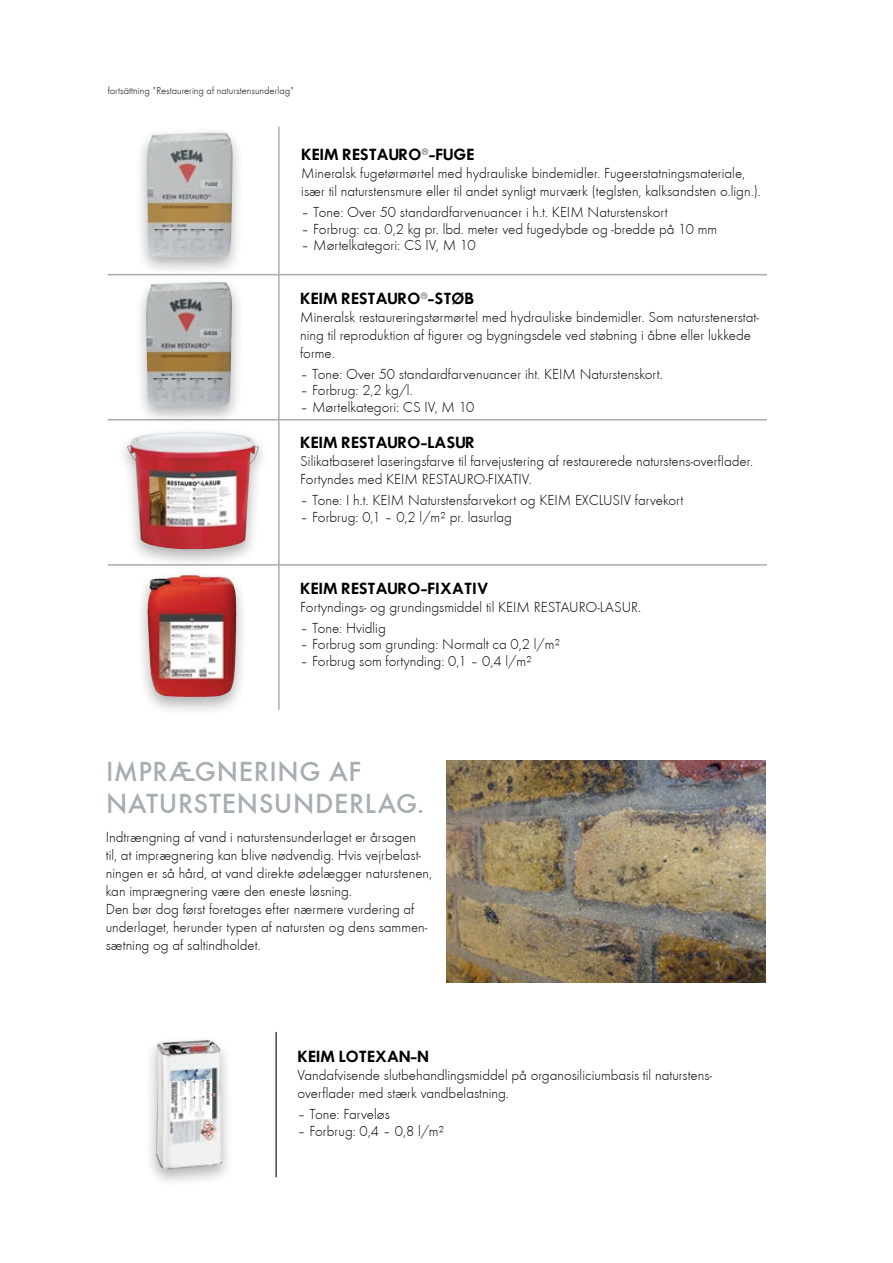
<style>
.page{position:relative;width:893px;height:1263px;background:#fff}
.page>*{position:absolute;margin:0;border:0;box-sizing:border-box;transform-origin:0 0}
.t1{font:28.5px/31.3px "Futura T Medium";letter-spacing:.02em;color:#a7aeb1}
.t2{font:15px/18px "Futura T Light";color:#000}
.t3{font:15px "Futura ICG Demi";color:#000}
.t4{font:10.5px "Futura T Light";color:#000}
</style>
<div class="page">
<hr style="left:278px;top:126px;width:2px;height:584px;background:#a7aeb1">
<hr style="left:108px;top:419px;width:659px;height:1px;background:#a7aeb1">
<hr style="left:108px;top:564px;width:659px;height:2px;background:#a7aeb1">
<hr style="left:108px;top:274px;width:659px;height:1px;background:#a7aeb1">
<hr style="left:275px;top:1032px;width:2px;height:145px;background:#454849">
<img style="left:446px;top:760px;width:320px;height:223px">
<div style="left:134px;top:127px;width:111px;height:149px;background:#000;opacity:.3"></div>
<img style="left:147px;top:133px;width:86px;height:124px">
<div style="left:135px;top:569px;width:114px;height:147px;background:#000;opacity:.3"></div>
<img style="left:147px;top:575px;width:83px;height:122px">
<div style="left:116px;top:426px;width:155px;height:142px;background:#000;opacity:.3"></div>
<img style="left:127px;top:433px;width:132px;height:116px">
<div style="left:143px;top:1034px;width:91px;height:154px;background:#000;opacity:.3"></div>
<img style="left:156px;top:1040px;width:66px;height:129px">
<div style="left:134px;top:276px;width:111px;height:149px;background:#000;opacity:.3"></div>
<img style="left:146px;top:282px;width:86px;height:125px">
<p class="t4" style="left:108px;top:84px;width:188px">fortsättning "Restaurering af naturstensunderlag"</p>
<p class="t3" style="left:301px;top:145px;width:174px">KEIM RESTAURO<sup>®</sup>-FUGE</p>
<p class="t2" style="left:301px;top:165px;width:461px">Mineralsk fugetørmørtel med hydrauliske bindemidler. Fugeerstatningsmateriale, især til naturstensmure eller til andet synligt murværk (teglsten, kalksandsten o.lign.).</p>
<p class="t2" style="left:301px;top:204px;width:368px">– Tone: Over 50 standardfarvenuancer i h.t. KEIM Naturstenskort</p>
<p class="t2" style="left:301px;top:220px;width:417px">– Forbrug: ca. 0,2 kg pr. lbd. meter ved fugedybde og -bredde på 10 mm</p>
<p class="t2" style="left:301px;top:237px;width:176px">– Mørtelkategori: CS IV, M 10</p>
<p class="t3" style="left:300px;top:288px;width:175px">KEIM RESTAURO<sup>®</sup>-STØB</p>
<p class="t2" style="left:300px;top:308px;width:460px">Mineralsk restaureringstørmørtel med hydrauliske bindemidler. Som naturstenerstat&shy;ning til reproduktion af figurer og bygningsdele ved støbning i åbne eller lukkede forme.</p>
<p class="t2" style="left:300px;top:365px;width:364px">– Tone: Over 50 standardfarvenuancer iht. KEIM Naturstenskort.</p>
<p class="t2" style="left:300px;top:381px;width:114px">– Forbrug: 2,2 kg/l.</p>
<p class="t2" style="left:300px;top:398px;width:176px">– Mørtelkategori: CS IV, M 10</p>
<p class="t3" style="left:300px;top:433px;width:176px">KEIM RESTAURO-LASUR</p>
<p class="t2" style="left:300px;top:452px;width:454px">Silikatbaseret laseringsfarve til farvejustering af restaurerede naturstens-overflader.<br>Fortyndes med KEIM RESTAURO-FIXATIV.</p>
<p class="t2" style="left:300px;top:491px;width:385px">– Tone: I h.t. KEIM Naturstensfarvekort og KEIM EXCLUSIV farvekort</p>
<p class="t2" style="left:300px;top:508px;width:213px">– Forbrug: 0,1 – 0,2 l/m² pr. lasurlag</p>
<p class="t3" style="left:300px;top:578px;width:190px">KEIM RESTAURO-FIXATIV</p>
<p class="t2" style="left:300px;top:598px;width:342px">Fortyndings- og grundingsmiddel til KEIM RESTAURO-LASUR.</p>
<p class="t2" style="left:300px;top:619px;width:87px">– Tone: Hvidlig</p>
<p class="t2" style="left:300px;top:636px;width:261px">– Forbrug som grunding: Normalt ca 0,2 l/m²</p>
<p class="t2" style="left:300px;top:652px;width:233px">– Forbrug som fortynding: 0,1 – 0,4 l/m²</p>
<h1 class="t1" style="left:106px;top:756px;width:320px">IMPRÆGNERING AF<br>NATURSTENSUNDERLAG.</h1>
<p class="t2" style="left:106px;top:828px;width:328px">Indtrængning af vand i naturstensunderlaget er årsagen<br>til, at imprægnering kan blive nødvendig. Hvis vejrbelast&shy;ningen er så hård, at vand direkte ødelægger naturstenen, kan imprægnering være den eneste løsning.<br>Den bør dog først foretages efter nærmere vurdering af underlaget, herunder typen af natursten og dens sammen&shy;sætning og af saltindholdet.</p>
<p class="t3" style="left:298px;top:1046px;width:133px">KEIM LOTEXAN-N</p>
<p class="t2" style="left:298px;top:1066px;width:416px">Vandafvisende slutbehandlingsmiddel på organosiliciumbasis til naturstens&shy;overflader med stærk vandbelastning.</p>
<p class="t2" style="left:298px;top:1105px;width:94px">– Tone: Farveløs</p>
<p class="t2" style="left:298px;top:1122px;width:148px">– Forbrug: 0,4 – 0,8 l/m²</p>
</div>
